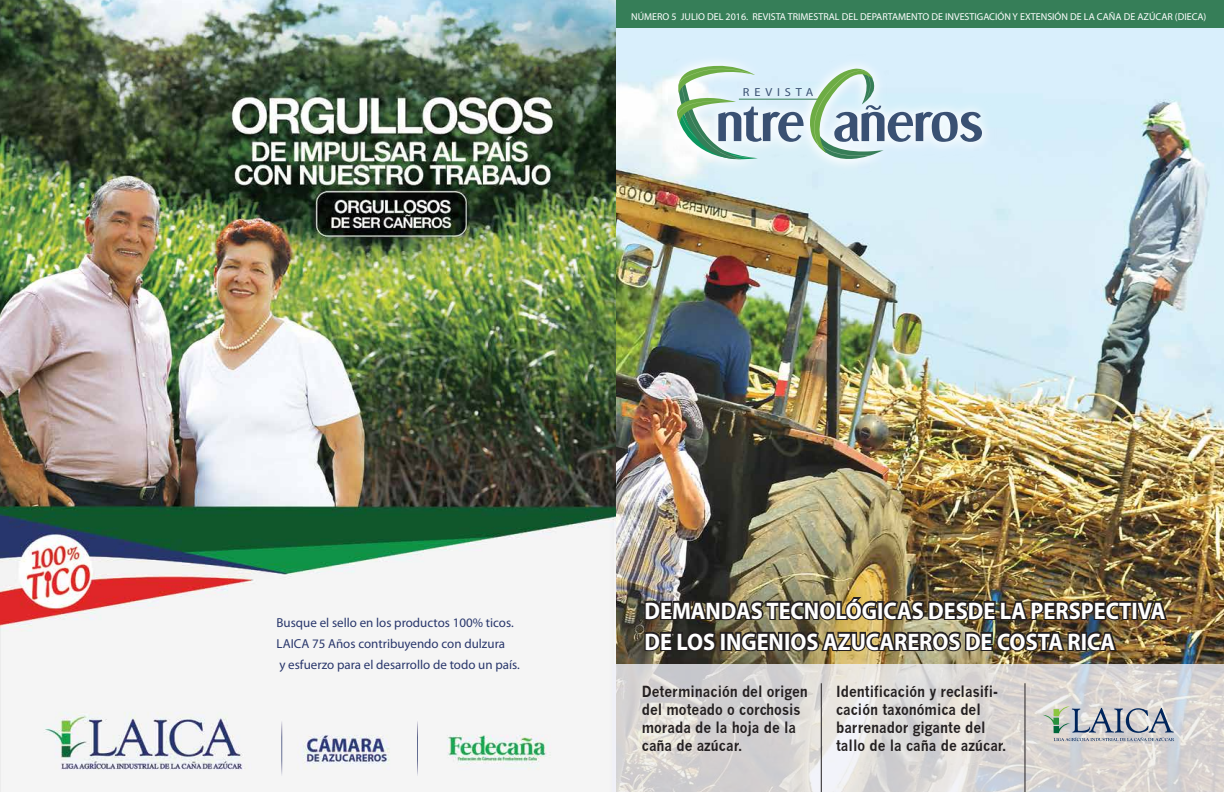
<style>
.page{position:relative;width:1224px;height:792px;background:#fff}
.page>*{position:absolute;margin:0;border:0;box-sizing:border-box;transform-origin:0 0}
.t1{font:700 24px/31px "Myriad Pro";color:#fff;scale:.93 1}
.t2{font:700 15px/18px "News Gothic";color:#231f20;scale:.9 1}
.t3{font:13px/21px "Myriad Pro";color:#29376c}
.t4{font:11.7px "Myriad Pro";letter-spacing:.39em;color:#3a5173;scale:1.06 1}
.t5{font:10px "Myriad Pro";color:#fff}
</style>
<div class="page">
<img style="left:615px;top:28px;width:609px;height:636px">
<div style="left:608px;top:0;width:616px;height:28px;background:#367e58"></div>
<img style="left:0;top:0;width:615px;height:792px">
<svg style="left:612px;top:664px;width:612px;height:128px;background:#dad8d6"></svg>
<img style="left:643px;top:457px;width:526px;height:197px">
<hr style="left:821px;top:683px;width:1px;height:109px;background:#231f20">
<hr style="left:1024px;top:683px;width:1px;height:109px;background:#231f20">
<svg style="left:1042px;top:706px;width:132px;height:35px;background:#b3b8bc"></svg>
<img style="left:641px;top:30px;width:377px;height:165px">
<hr style="left:739px;top:99px;width:84px;height:1px;background:#367e58">
<svg style="left:810px;top:60px;width:172px;height:113px;background:#c0d7dd"></svg>
<svg style="left:674px;top:58px;width:130px;height:108px"></svg>
<svg style="left:417px;top:719px;width:1px;height:57px"></svg>
<svg style="left:281px;top:719px;width:1px;height:57px"></svg>
<p class="t5" style="left:631px;top:11px;width:577px">NÚMERO 5 JULIO DEL 2016. REVISTA TRIMESTRAL DEL DEPARTAMENTO DE INVESTIGACIÓN Y EXTENSIÓN DE LA CAÑA DE AZÚCAR (DIECA)</p>
<p class="t4" style="left:743px;top:85px;width:68px">REVISTA</p>
<p class="t3" style="left:277px;top:612px;width:245px">Busque el sello en los productos 100% ticos.<br>LAICA 75 Años contribuyendo con dulzura<br>y esfuerzo para el desarrollo de todo un país.</p>
<h1 class="t1" style="left:645px;top:594px;width:562px">DEMANDAS TECNOLÓGICAS DESDE LA PERSPECTIVA<br>DE LOS INGENIOS AZUCAREROS DE COSTA RICA</h1>
<p class="t2" style="left:642px;top:683px;width:186px">Determinación del origen del moteado o corchosis morada de la hoja de la caña de azúcar.</p>
<p class="t2" style="left:836px;top:683px;width:191px">Identificación y reclasifi&shy;cación taxonómica del barrenador gigante del tallo de la caña de azúcar.</p>
</div>
